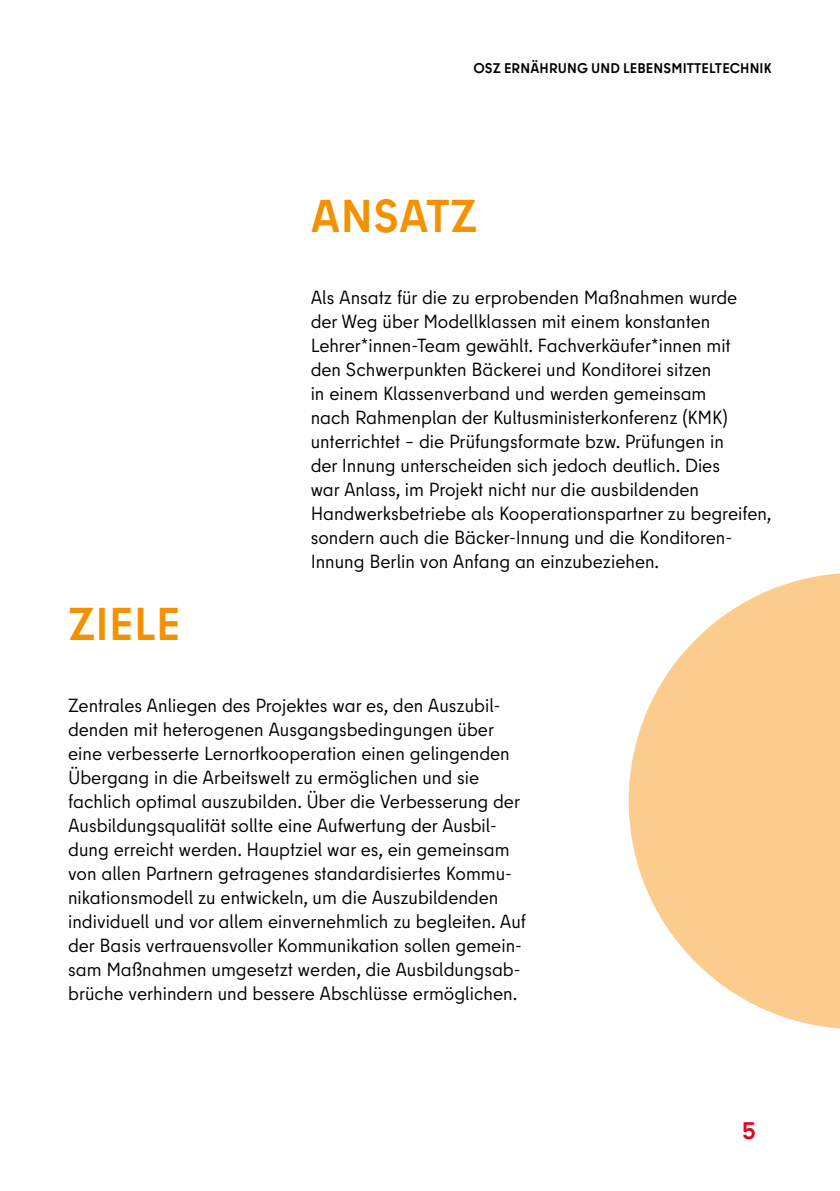
<style>
.page{position:relative;width:840px;height:1191px;background:#fff}
.page>*{position:absolute;margin:0;border:0;box-sizing:border-box;transform-origin:0 0}
.t1{font:700 46px "Berlin Type";letter-spacing:.01em;color:#f39200}
.t2{font:700 24px "Berlin Type";color:#e40521}
.t3{font:19px/24px "Berlin Type";color:#000}
.t4{font:700 14px "Berlin Type";letter-spacing:.01em;color:#000}
</style>
<div class="page">
<svg style="left:628px;top:573px;width:211px;height:456px;fill:#fccb8e"></svg>
<p class="t4" style="left:473px;top:59px;width:300px">OSZ ERNÄHRUNG UND LEBENSMITTELTECHNIK</p>
<h1 class="t1" style="left:311px;top:187px;width:168px">ANSATZ</h1>
<h1 class="t1" style="left:68px;top:595px;width:114px">ZIELE</h1>
<p class="t3" style="left:310px;top:286px;width:462px">Als Ansatz für die zu erprobenden Maßnahmen wurde<br>der Weg über Modellklassen mit einem konstanten Lehrer*innen-Team gewählt. Fachverkäufer*innen mit<br>den Schwerpunkten Bäckerei und Konditorei sitzen<br>in einem Klassenverband und werden gemeinsam<br>nach Rahmenplan der Kultusministerkonferenz (KMK) unterrichtet – die Prüfungsformate bzw. Prüfungen in<br>der Innung unterscheiden sich jedoch deutlich. Dies<br>war Anlass, im Projekt nicht nur die ausbildenden Handwerksbetriebe als Kooperationspartner zu begreifen, sondern auch die Bäcker-Innung und die Konditoren-Innung Berlin von Anfang an einzubeziehen.</p>
<p class="t3" style="left:68px;top:694px;width:459px">Zentrales Anliegen des Projektes war es, den Auszubil&shy;denden mit heterogenen Ausgangsbedingungen über eine verbesserte Lernortkooperation einen gelingenden Übergang in die Arbeitswelt zu ermöglichen und sie fachlich optimal auszubilden. Über die Verbesserung der Ausbildungsqualität sollte eine Aufwertung der Ausbil&shy;dung erreicht werden. Hauptziel war es, ein gemeinsam von allen Partnern getragenes standardisiertes Kommu&shy;nikationsmodell zu entwickeln, um die Auszubildenden individuell und vor allem einvernehmlich zu begleiten. Auf der Basis vertrauensvoller Kommunikation sollen gemein&shy;sam Maßnahmen umgesetzt werden, die Ausbildungsab&shy;brüche verhindern und bessere Abschlüsse ermöglichen.</p>
<p class="t2" style="left:741px;top:1115px;width:15px">5</p>
</div>
